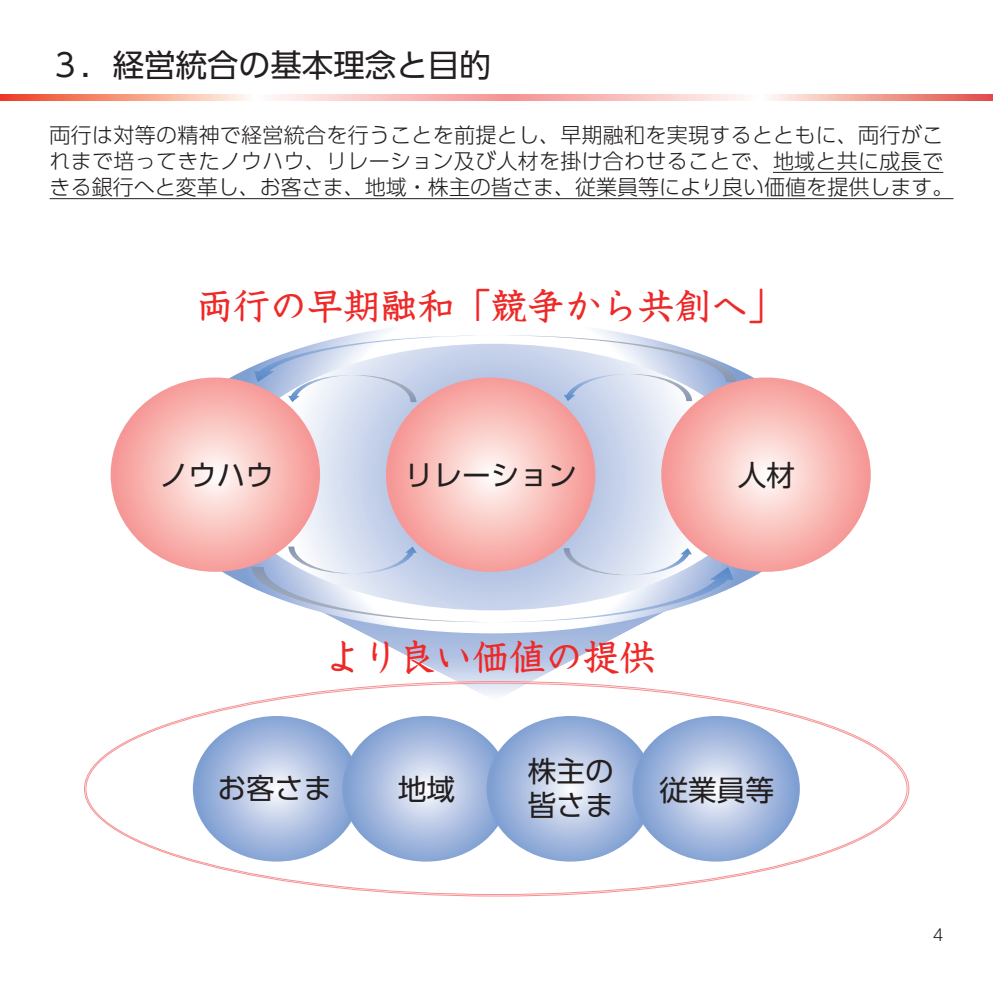
<style>
.page{position:relative;width:993px;height:993px;background:#fff}
.page>*{position:absolute;margin:0;border:0;box-sizing:border-box;transform-origin:0 0}
.t1{font:500 36.75px "Kyoka ICA Pro";color:#ee2a29}
.t2{font:31.5px "UD Shin Go Pro";color:#231f20}
.t3{font:28.7px/34.5px "UD Shin Go Pro";color:#231f20}
.t4{font:300 21px/26.2px "UD Shin Go Pro";letter-spacing:.015em;color:#231f20}
.t5{font:300 16.1px "UD Shin Go Pro";color:#231f20}
</style>
<div class="page">
<svg style="left:0;top:94px;width:992px;height:6px;background:#f6b3aa"></svg>
<svg style="left:193px;top:715px;width:606px;height:146px"></svg>
<svg style="left:264px;top:633px;width:466px;height:67px"></svg>
<svg style="left:203px;top:329px;width:575px;height:304px"></svg>
<svg style="left:227px;top:343px;width:531px;height:267px;background:#d4ddef"></svg>
<svg style="left:254px;top:335px;width:482px;height:67px"></svg>
<svg style="left:251px;top:546px;width:482px;height:76px"></svg>
<svg style="left:111px;top:377px;width:209px;height:194px"></svg>
<svg style="left:386px;top:377px;width:209px;height:194px;background:#ebbcbf"></svg>
<svg style="left:661px;top:377px;width:209px;height:194px"></svg>
<hr style="left:772px;top:172px;width:171px;height:1px;background:#231f20">
<hr style="left:50px;top:198px;width:903px;height:1px;background:#231f20">
<h2 class="t2" style="left:50px;top:40px;width:442px">３．経営統合の基本理念と目的</h2>
<p class="t4" style="left:50px;top:121px;width:904px">両行は対等の精神で経営統合を行うことを前提とし、早期融和を実現するとともに、両行がこれまで培ってきたノウハウ、リレーション及び人材を掛け合わせることで、地域と共に成長できる銀行へと変革し、お客さま、地域・株主の皆さま、従業員等により良い価値を提供します。</p>
<h1 class="t1" style="left:196px;top:277px;width:590px">両行の早期融和「競争から共創へ」</h1>
<h3 class="t3" style="left:159px;top:456px;width:116px">ノウハウ</h3>
<h3 class="t3" style="left:404px;top:457px;width:173px">リレーション</h3>
<h3 class="t3" style="left:737px;top:456px;width:59px">人材</h3>
<h1 class="t1" style="left:325px;top:628px;width:332px">より良い価値の提供</h1>
<h3 class="t3" style="left:217px;top:770px;width:116px">お客さま</h3>
<h3 class="t3" style="left:398px;top:771px;width:59px">地域</h3>
<h3 class="t3" style="left:527px;top:752px;width:87px">株主の皆さま</h3>
<h3 class="t3" style="left:659px;top:771px;width:116px">従業員等</h3>
<p class="t5" style="left:932px;top:921px;width:12px">4</p>
</div>
